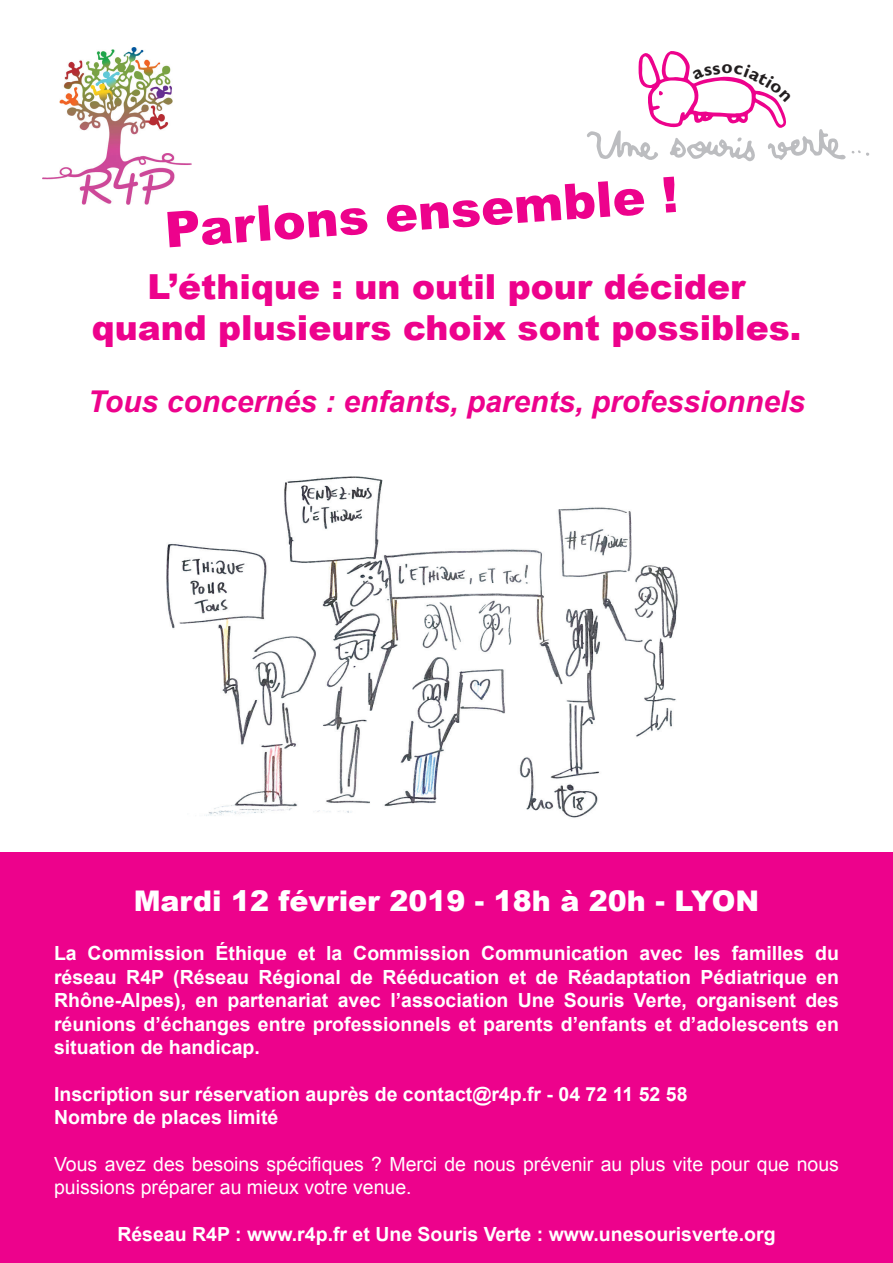
<style>
.page{position:relative;width:893px;height:1263px;background:#fff}
.page>*{position:absolute;margin:0;border:0;box-sizing:border-box;transform-origin:0 0}
.t1{font:900 49.5px "Arial";color:#ed028c}
.t2{font:900 34.5px/41.4px "Arial";color:#ed028c;text-align:center}
.t3{font:italic 700 30px "Arial";color:#ed028c}
.t4{font:900 28.5px "Arial";color:#fff}
.t5{font:700 19.5px/23.4px "Arial";color:#fff;text-align:justify}
.t6{font:19.5px/23.4px "Arial";color:#fff}
.t7{font:700 18.9px "Gill Sans";color:#231f20}
</style>
<div class="page">
<img style="left:43px;top:48px;width:148px;height:157px">
<div style="left:0;top:853px;width:893px;height:410px;background:#ed028c"></div>
<img style="left:166px;top:476px;width:512px;height:342px">
<svg style="left:587px;top:51px;width:282px;height:110px"></svg>
<p class="t7" style="left:721px;top:56px;width:13px">o</p>
<h1 class="t1" style="left:162px;top:194px;width:516px;rotate:-4deg">Parlons ensemble !</h1>
<h2 class="t2" style="left:92px;top:265px;width:711px">L’éthique : un outil pour décider quand plusieurs choix sont possibles.</h2>
<h3 class="t3" style="left:88px;top:382px;width:719px">Tous concernés : enfants, parents, professionnels</h3>
<h3 class="t4" style="left:134px;top:880px;width:627px">Mardi 12 février 2019 - 18h à 20h - LYON</h3>
<p class="t5" style="left:54px;top:942px;width:786px">La Commission Éthique et la Commission Communication avec les familles du réseau R4P (Réseau Régional de Rééducation et de Réadaptation Pédiatrique en Rhône-Alpes), en partenariat avec l’association Une Souris Verte, organisent des réunions d’échanges entre professionnels et parents d’enfants et d’adolescents en situation de handicap.</p>
<p class="t5" style="left:54px;top:1083px;width:635px">Inscription sur réservation auprès de contact@r4p.fr - 04 72 11 52 58<br>Nombre de places limité</p>
<p class="t6" style="left:54px;top:1153px;width:786px">Vous avez des besoins spécifiques ? Merci de nous prévenir au plus vite pour que nous puissions préparer au mieux votre venue.</p>
<p class="t5" style="left:117px;top:1223px;width:660px">Réseau R4P : www.r4p.fr et Une Souris Verte : www.unesourisverte.org</p>
</div>
